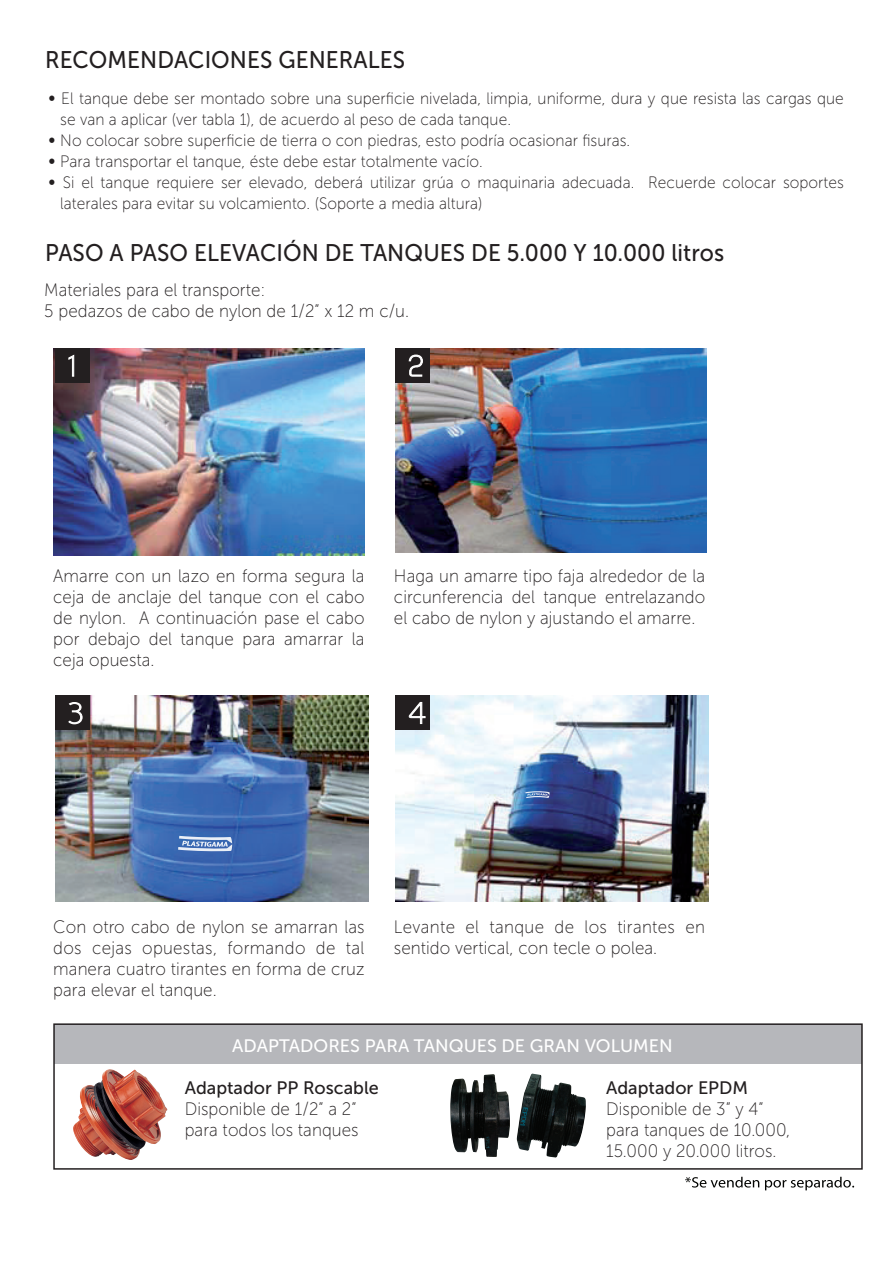
<style>
.page{position:relative;width:893px;height:1263px;background:#fff}
.page>*{position:absolute;margin:0;border:0;box-sizing:border-box;transform-origin:0 0}
.t1{font:24px "Museo Sans 500";letter-spacing:.005em;color:#231f20;scale:.94 1}
.t2{font:18px/21px "Museo Sans 100";letter-spacing:.005em;color:#231f20;scale:.94 1}
.t3{font:18px "Museo Sans 500";color:#fff}
.t4{font:18px "Museo Sans 500";color:#231f20}
.t5{font:16.5px "Museo Sans 100";letter-spacing:.005em;color:#231f20;scale:.94 1}
</style>
<div class="page">
<img style="left:55px;top:696px;width:313px;height:205px">
<svg style="left:178px;top:836px;width:55px;height:15px"></svg>
<img style="left:395px;top:696px;width:313px;height:205px">
<svg style="left:525px;top:791px;width:25px;height:7px"></svg>
<img style="left:53px;top:348px;width:312px;height:207px">
<img style="left:395px;top:348px;width:312px;height:204px">
<div style="left:55px;top:349px;width:34px;height:34px;background:#231f20"></div>
<svg style="left:68px;top:354px;width:7px;height:23px"></svg>
<div style="left:395px;top:349px;width:35px;height:34px;background:#231f20"></div>
<svg style="left:408px;top:354px;width:15px;height:23px"></svg>
<div style="left:55px;top:696px;width:34px;height:34px;background:#231f20"></div>
<svg style="left:68px;top:702px;width:15px;height:23px"></svg>
<div style="left:395px;top:696px;width:35px;height:34px;background:#231f20"></div>
<svg style="left:408px;top:701px;width:18px;height:23px"></svg>
<div style="left:54px;top:1024px;width:808px;height:39px;background:#b6b7bb"></div>
<svg style="left:685px;top:1177px;width:74px;height:10px"></svg>
<svg style="left:765px;top:1177px;width:89px;height:13px"></svg>
<div style="left:53px;top:1023px;width:810px;height:147px;border:2px solid #231f20"></div>
<img style="left:517px;top:1073px;width:69px;height:84px">
<img style="left:73px;top:1069px;width:95px;height:91px">
<img style="left:450px;top:1074px;width:60px;height:83px">
<h1 class="t1" style="left:45px;top:47px;width:384px">RECOMENDACIONES GENERALES</h1>
<p class="t5" style="left:48px;top:90px;width:848px">∞ El tanque debe ser montado sobre una superficie nivelada, limpia, uniforme, dura y que resista las cargas que</p>
<p class="t5" style="left:60px;top:111px;width:481px">se van a aplicar (ver tabla 1), de acuerdo al peso de cada tanque.</p>
<p class="t5" style="left:48px;top:132px;width:621px">∞ No colocar sobre superficie de tierra o con piedras, esto podría ocasionar fisuras.</p>
<p class="t5" style="left:48px;top:153px;width:464px">∞ Para transportar el tanque, éste debe estar totalmente vacío.</p>
<p class="t5" style="left:48px;top:174px;width:848px">∞ Si el tanque requiere ser elevado, deberá utilizar grúa o maquinaria adecuada. Recuerde colocar soportes</p>
<p class="t5" style="left:60px;top:195px;width:451px">laterales para evitar su volcamiento. (Soporte a media altura)</p>
<h1 class="t1" style="left:45px;top:240px;width:724px">PASO A PASO ELEVACIÓN DE TANQUES DE 5.000 Y 10.000 litros</h1>
<p class="t2" style="left:44px;top:279px;width:390px">Materiales para el transporte:<br>5 pedazos de cabo de nylon de 1/2” x 12 m c/u.</p>
<p class="t2" style="left:53px;top:565px;width:333px;text-align:justify">Amarre con un lazo en forma segura la ceja de anclaje del tanque con el cabo de nylon. A continuación pase el cabo por debajo del tanque para amarrar la ceja opuesta.</p>
<p class="t2" style="left:394px;top:565px;width:333px;text-align:justify">Haga un amarre tipo faja alrededor de la circunferencia del tanque entrelazando el cabo de nylon y ajustando el amarre.</p>
<p class="t2" style="left:53px;top:916px;width:333px;text-align:justify">Con otro cabo de nylon se amarran las dos cejas opuestas, formando de tal manera cuatro tirantes en forma de cruz para elevar el tanque.</p>
<p class="t2" style="left:394px;top:916px;width:332px">Levante el tanque de los tirantes en sentido vertical, con tecle o polea.</p>
<p class="t3" style="left:232px;top:1036px;width:442px">ADAPTADORES PARA TANQUES DE GRAN VOLUMEN</p>
<p class="t4" style="left:185px;top:1078px;width:196px">Adaptador PP Roscable</p>
<p class="t2" style="left:185px;top:1098px;width:186px">Disponible de 1/2” a 2” para todos los tanques</p>
<p class="t4" style="left:606px;top:1078px;width:143px">Adaptador EPDM</p>
<p class="t2" style="left:606px;top:1098px;width:197px">Disponible de 3” y 4” para tanques de 10.000,<br>15.000 y 20.000 litros.</p>
</div>
